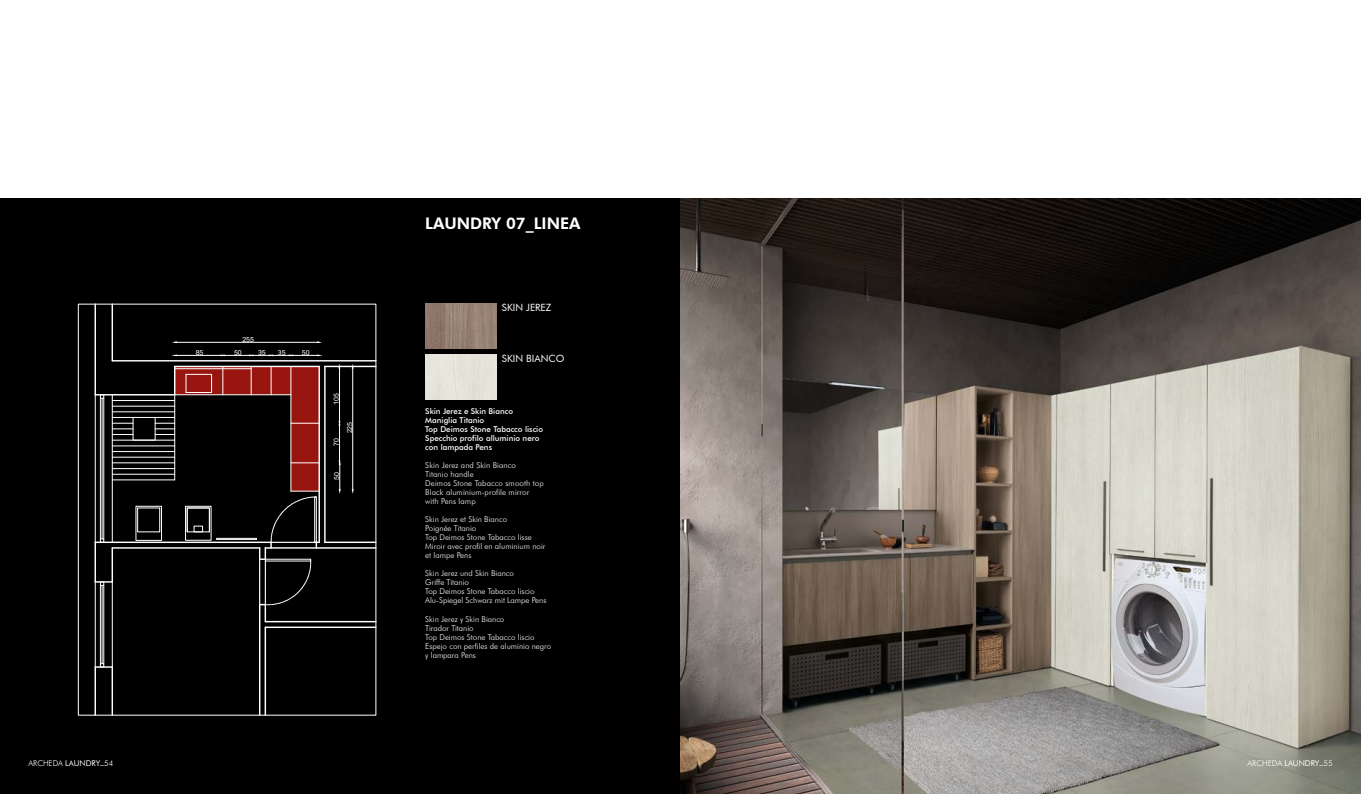
<style>
.page{position:relative;width:1361px;height:794px;background:#fff}
.page>*{position:absolute;margin:0;border:0;box-sizing:border-box;transform-origin:0 0}
.t1{font:800 16px "Futura BT";color:#fff}
.t2{font:10px "Futura BT";color:#fff}
.t3{font:300 8px/9px "Futura BT";color:#fff}
.t4{font:500 8px/9px "Futura BT";color:#fff}
.t5{font:7px "Arial";color:#fff}
.s1{font-weight:400}
</style>
<div class="page">
<div style="left:0;top:198px;width:680px;height:596px;background:#000"></div>
<hr style="left:112px;top:360px;width:264px;height:1px;background:#fff">
<hr style="left:325px;top:366px;width:51px;height:1px;background:#fff">
<hr style="left:95px;top:541px;width:176px;height:2px;background:#fff">
<hr style="left:112px;top:547px;width:148px;height:1px;background:#fff">
<hr style="left:316px;top:547px;width:60px;height:1px;background:#fff">
<hr style="left:265px;top:621px;width:111px;height:1px;background:#fff">
<hr style="left:265px;top:626px;width:111px;height:2px;background:#fff">
<hr style="left:95px;top:667px;width:1px;height:48px;background:#fff">
<hr style="left:95px;top:542px;width:1px;height:40px;background:#fff">
<hr style="left:95px;top:304px;width:1px;height:91px;background:#fff">
<hr style="left:112px;top:667px;width:1px;height:48px;background:#fff">
<hr style="left:112px;top:548px;width:1px;height:34px;background:#fff">
<hr style="left:318px;top:366px;width:2px;height:176px;background:#fff">
<hr style="left:324px;top:366px;width:2px;height:176px;background:#fff">
<hr style="left:112px;top:304px;width:1px;height:57px;background:#fff">
<hr style="left:265px;top:627px;width:1px;height:88px;background:#fff">
<hr style="left:259px;top:604px;width:1px;height:111px;background:#fff">
<hr style="left:95px;top:394px;width:80px;height:1px;background:#fff">
<hr style="left:112px;top:400px;width:63px;height:1px;background:#fff">
<hr style="left:112px;top:406px;width:63px;height:1px;background:#fff">
<hr style="left:112px;top:411px;width:63px;height:1px;background:#fff">
<hr style="left:112px;top:440px;width:63px;height:1px;background:#fff">
<hr style="left:112px;top:445px;width:63px;height:1px;background:#fff">
<hr style="left:112px;top:451px;width:63px;height:1px;background:#fff">
<hr style="left:112px;top:457px;width:63px;height:1px;background:#fff">
<hr style="left:112px;top:462px;width:63px;height:1px;background:#fff">
<hr style="left:112px;top:468px;width:63px;height:1px;background:#fff">
<hr style="left:112px;top:474px;width:63px;height:1px;background:#fff">
<svg style="left:113px;top:417px;width:20px;height:18px"></svg>
<hr style="left:104px;top:398px;width:1px;height:141px;background:#fff">
<hr style="left:102px;top:398px;width:1px;height:141px;background:#fff">
<hr style="left:100px;top:398px;width:1px;height:141px;background:#fff">
<div style="left:136px;top:506px;width:26px;height:34px;border:1px solid #fff"></div>
<div style="left:137px;top:507px;width:23px;height:25px;border:1px solid #fff"></div>
<hr style="left:112px;top:479px;width:63px;height:1px;background:#fff">
<hr style="left:102px;top:585px;width:1px;height:78px;background:#fff">
<svg style="left:96px;top:581px;width:16px;height:4px"></svg>
<hr style="left:100px;top:585px;width:1px;height:78px;background:#fff">
<hr style="left:104px;top:585px;width:1px;height:78px;background:#fff">
<svg style="left:96px;top:663px;width:16px;height:5px"></svg>
<hr style="left:325px;top:541px;width:51px;height:2px;background:#fff">
<svg style="left:100px;top:538px;width:4px;height:4px"></svg>
<hr style="left:176px;top:342px;width:141px;height:1px;background:#fff">
<hr style="left:176px;top:355px;width:45px;height:1px;background:#fff">
<svg style="left:221px;top:355px;width:98px;height:1px"></svg>
<hr style="left:339px;top:368px;width:1px;height:30px;background:#fff">
<hr style="left:352px;top:368px;width:1px;height:121px;background:#fff">
<hr style="left:339px;top:425px;width:1px;height:36px;background:#fff">
<svg style="left:339px;top:460px;width:2px;height:31px"></svg>
<svg style="left:339px;top:398px;width:1px;height:27px"></svg>
<svg style="left:155px;top:366px;width:164px;height:255px"></svg>
<hr style="left:95px;top:395px;width:1px;height:147px;background:#fff">
<hr style="left:112px;top:395px;width:1px;height:147px;background:#fff">
<hr style="left:95px;top:582px;width:1px;height:85px;background:#fff">
<hr style="left:112px;top:582px;width:1px;height:85px;background:#fff">
<img style="left:425px;top:303px;width:71px;height:46px">
<div style="left:425px;top:354px;width:71px;height:46px;background:#e5e4da"></div>
<img style="left:680px;top:198px;width:681px;height:596px">
<h1 class="t1" style="left:425px;top:213px;width:157px">LAUNDRY 07_LINEA</h1>
<p class="t5" style="left:242px;top:334px;width:13px">255</p>
<p class="t5" style="left:196px;top:347px;width:9px">85</p>
<p class="t5" style="left:234px;top:347px;width:9px">50</p>
<p class="t5" style="left:258px;top:347px;width:9px">35</p>
<p class="t5" style="left:278px;top:347px;width:9px">35</p>
<p class="t5" style="left:302px;top:347px;width:9px">50</p>
<p class="t5" style="left:331px;top:404px;width:13px;rotate:-90deg">105</p>
<p class="t5" style="left:331px;top:446px;width:9px;rotate:-90deg">70</p>
<p class="t5" style="left:345px;top:433px;width:13px;rotate:-90deg">225</p>
<p class="t5" style="left:332px;top:480px;width:9px;rotate:-90deg">50</p>
<p class="t2" style="left:502px;top:301px;width:51px">SKIN JEREZ</p>
<p class="t2" style="left:502px;top:352px;width:64px">SKIN BIANCO</p>
<p class="t4" style="left:425px;top:407px;width:119px">Skin Jerez e Skin Bianco<br>Maniglia Titanio<br>Top Deimos Stone Tabacco liscio<br>Specchio profilo alluminio nero con lampada Pens</p>
<p class="t3" style="left:425px;top:461px;width:120px">Skin Jerez and Skin Bianco<br>Titanio handle<br>Deimos Stone Tabacco smooth top<br>Black aluminium-profile mirror with Pens lamp</p>
<p class="t3" style="left:425px;top:515px;width:122px">Skin Jerez et Skin Bianco<br>Poignée Titanio<br>Top Deimos Stone Tabacco lisse<br>Miroir avec profil en aluminium noir et lampe Pens</p>
<p class="t3" style="left:425px;top:569px;width:123px">Skin Jerez und Skin Bianco<br>Griffe Titanio<br>Top Deimos Stone Tabacco liscio<br>Alu-Spiegel Schwarz mit Lampe Pens</p>
<p class="t3" style="left:425px;top:614px;width:127px">Skin Jerez y Skin Bianco<br>Tirador Titanio<br>Top Deimos Stone Tabacco liscio<br>Espejo con perfiles de aluminio negro y lampara Pens</p>
<p class="t3" style="left:28px;top:758px;width:87px">ARCHEDA <span class="s1">LAUNDRY</span><sup>_</sup>54</p>
<p class="t3" style="left:1247px;top:758px;width:87px">ARCHEDA <span class="s1">LAUNDRY</span><sup>_</sup>55</p>
</div>
